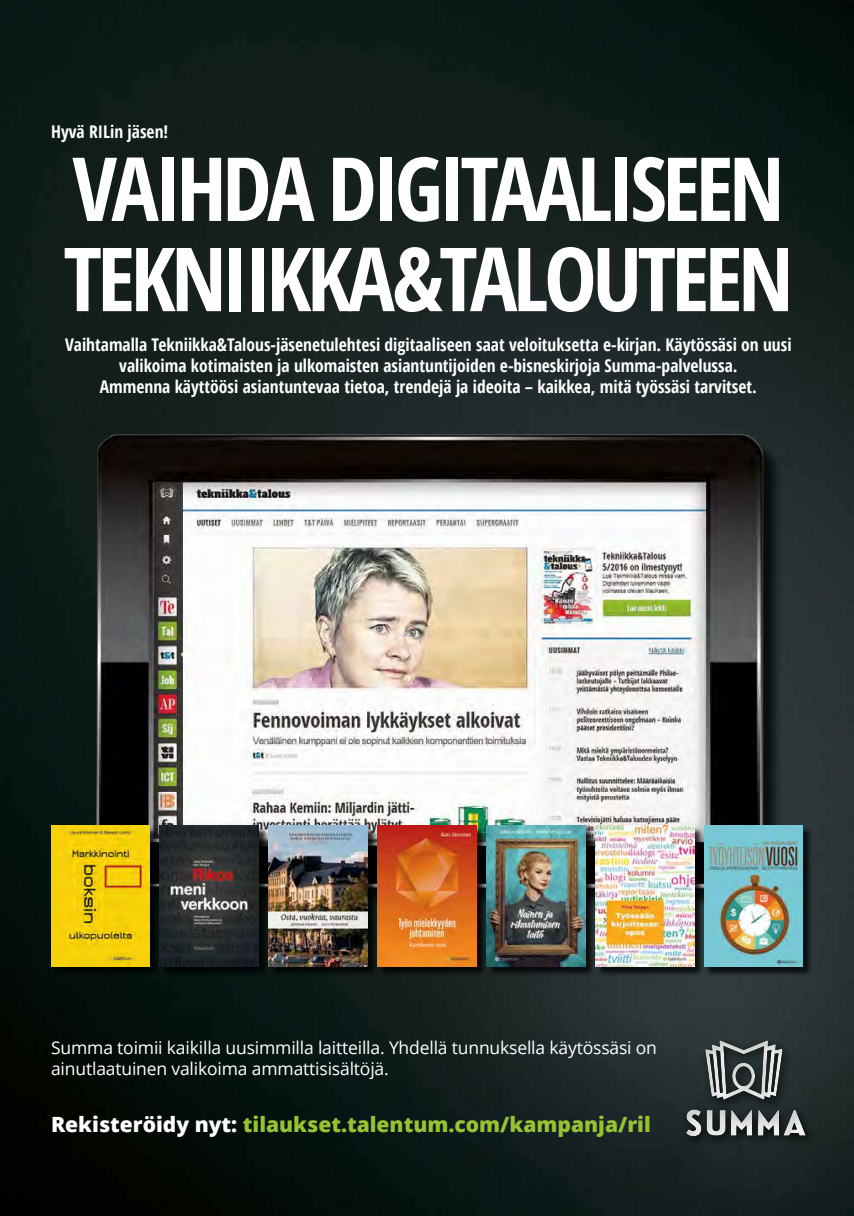
<style>
.page{position:relative;width:854px;height:1216px;background:#fff}
.page>*{position:absolute;margin:0;border:0;box-sizing:border-box;transform-origin:0 0}
.t1{font:700 condensed 88.55px/90.1px "Open Sans";letter-spacing:-.05em;color:#fff}
.t2{font:800 21px "Open Sans";color:#97c332}
.t3{font:700 condensed 17.5px/21px "Open Sans";color:#fff;text-align:center}
.t4{font:17.5px/21px "Open Sans";letter-spacing:-.01em;color:#fff}
.s1{color:#fff}
</style>
<div class="page">
<img style="left:0;top:0;width:853px;height:1215px">
<img style="left:82px;top:422px;width:692px;height:476px">
<div style="left:681px;top:1035px;width:135px;height:112px;background:#000;opacity:.75"></div>
<div style="left:682px;top:1038px;width:124px;height:99px;background:#000;opacity:.2"></div>
<div style="left:52px;top:827px;width:107px;height:149px;background:#000;opacity:.75"></div>
<img style="left:51px;top:825px;width:99px;height:141px">
<div style="left:596px;top:827px;width:107px;height:149px;background:#000;opacity:.75"></div>
<img style="left:595px;top:825px;width:98px;height:141px">
<div style="left:487px;top:827px;width:107px;height:149px;background:#000;opacity:.75"></div>
<img style="left:486px;top:825px;width:99px;height:141px">
<div style="left:379px;top:827px;width:107px;height:149px;background:#000;opacity:.75"></div>
<img style="left:377px;top:825px;width:99px;height:141px">
<div style="left:270px;top:827px;width:107px;height:149px;background:#000;opacity:.75"></div>
<img style="left:269px;top:825px;width:98px;height:141px">
<div style="left:161px;top:827px;width:107px;height:149px;background:#000;opacity:.75"></div>
<img style="left:160px;top:825px;width:98px;height:141px">
<div style="left:705px;top:827px;width:107px;height:149px;background:#000;opacity:.75"></div>
<img style="left:704px;top:825px;width:98px;height:141px">
<p class="t3" style="left:51px;top:121px;width:119px">Hyvä RILin jäsen!</p>
<h1 class="t1" style="left:63px;top:142px;width:731px">VAIHDA DIGITAALISEEN<br>TEKNIIKKA&amp;TALOUTEEN</h1>
<p class="t3" style="left:65px;top:333px;width:727px">Vaihtamalla Tekniikka&amp;Talous-jäsenetulehtesi digitaaliseen saat veloituksetta e-kirjan. Käytössäsi on uusi valikoima kotimaisten ja ulkomaisten asiantuntijoiden e-bisneskirjoja Summa-palvelussa.<br>Ammenna käyttöösi asiantuntevaa tietoa, trendejä ja ideoita – kaikkea, mitä työssäsi tarvitset.</p>
<p class="t4" style="left:51px;top:1036px;width:607px">Summa toimii kaikilla uusimmilla laitteilla. Yhdellä tunnuksella käytössäsi on ainutlaatuinen valikoima ammattisisältöjä.</p>
<p class="t2" style="left:51px;top:1108px;width:601px"><span class="s1">Rekisteröidy nyt:</span> tilaukset.talentum.com/kampanja/ril</p>
</div>
